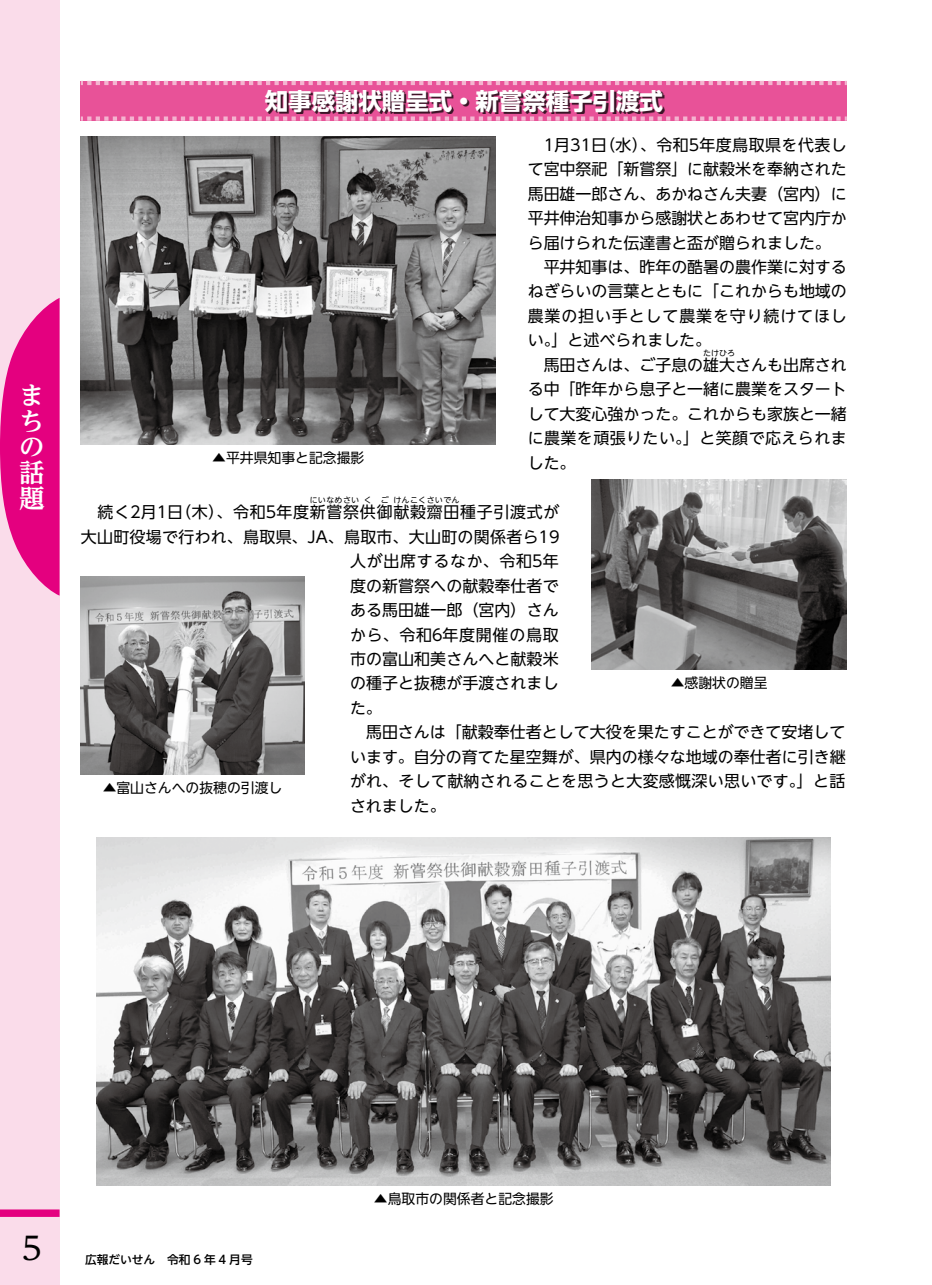
<style>
.page{position:relative;width:932px;height:1285px;background:#fff}
.page>*{position:absolute;margin:0;border:0;box-sizing:border-box;transform-origin:0 0}
.t1{font:500 31.95px "UD Reimin Pr 6";color:#000}
.t2{font:700 25.5px/25.5px "UD Reimin Pr 6";color:#fff}
.t3{font:700 23.4px "UD Shin Go NT Pro";color:#fff}
.t4{font:15.9px/24.5px "UD Shin Go NT Pro";color:#000}
.t5{font:15.9px "UD Shin Go NT Pro";letter-spacing:.045em;color:#000}
.t6{font:15.9px "UD Shin Go NT Pro";letter-spacing:.02em;color:#000}
.t7{font:13.8px "UD Shin Go NT Pro";color:#000}
.t8{font:500 11.7px "UD Shin Go NT Pro";color:#000}
.t9{font:7.95px "UD Shin Go NT Pro";color:#000}
</style>
<div class="page">
<div style="left:0;top:0;width:60px;height:1284px;background:#fadcea"></div>
<div style="left:0;top:1209px;width:60px;height:7px;background:#e4007f"></div>
<svg style="left:0;top:298px;width:60px;height:298px"></svg>
<div style="left:81px;top:81px;width:765px;height:40px;background:#e85298"></div>
<svg style="left:81px;top:81px;width:765px;height:4px"></svg>
<svg style="left:81px;top:116px;width:765px;height:5px"></svg>
<div style="left:267px;top:91px;width:397px;height:23px;background:#000;opacity:.75"></div>
<img style="left:591px;top:479px;width:255px;height:190px">
<img style="left:97px;top:837px;width:733px;height:347px">
<img style="left:81px;top:137px;width:414px;height:307px">
<img style="left:81px;top:576px;width:223px;height:198px">
<h2 class="t2" style="left:19px;top:382px;width:27px">まちの話題</h2>
<h3 class="t3" style="left:265px;top:82px;width:399px">知事感謝状贈呈式・新嘗祭種子引渡式</h3>
<p class="t4" style="left:527px;top:132px;width:320px">　1月31 （日水）、令和5年度鳥取県を代表して宮中祭祀「新嘗祭」に献穀米を奉納された馬田雄一郎さん、あかねさん夫妻（宮内）に平井伸治知事から感謝状とあわせて宮内庁から届けられた伝達書と盃が贈られました。　平井知事は、昨年の酷暑の農作業に対するねぎらいの言葉とともに「これからも地域の農業の担い手として農業を守り続けてほしい。」と述べられました。<br>　馬田さんは、ご子息の雄大さんも出席され</p>
<p class="t9" style="left:703px;top:346px;width:33px">たけひろ</p>
<p class="t4" style="left:527px;top:376px;width:320px;text-align:justify">る中「昨年から息子と一緒に農業をスタートして大変心強かった。これからも家族と一緒に農業を頑張りたい。」と笑顔で応えられました。</p>
<p class="t5" style="left:81px;top:499px;width:480px">　続く2月1 （日木）、令和5年度新嘗祭供御献穀齋田種子引渡式が</p>
<p class="t7" style="left:212px;top:446px;width:154px">▲平井県知事と記念撮影</p>
<p class="t9" style="left:310px;top:493px;width:51px">にいなめさい</p>
<p class="t9" style="left:364px;top:493px;width:9px">く</p>
<p class="t9" style="left:380px;top:493px;width:9px">ご</p>
<p class="t9" style="left:393px;top:493px;width:67px">けんこくさいでん</p>
<p class="t6" style="left:81px;top:523px;width:480px">大山町役場で行われ、鳥取県、JA、鳥取市、大山町の関係者ら19</p>
<p class="t7" style="left:103px;top:776px;width:181px">▲富山さんへの抜穂の引渡し</p>
<p class="t4" style="left:350px;top:548px;width:497px">人が出席するなか、令和5年<br>度の新嘗祭への献穀奉仕者で<br>ある馬田雄一郎（宮内）さん<br>から、令和6年度開催の鳥取<br>市の富山和美さんへと献穀米<br>の種子と抜穂が手渡されまし<br>た。<br>　馬田さんは「献穀奉仕者として大役を果たすことができて安堵しています。自分の育てた星空舞が、県内の様々な地域の奉仕者に引き継がれ、そして献納されることを思うと大変感慨深い思いです。」と話されました。</p>
<p class="t7" style="left:670px;top:671px;width:98px">▲感謝状の贈呈</p>
<h1 class="t1" style="left:22px;top:1221px;width:21px">5</h1>
<p class="t8" style="left:85px;top:1249px;width:169px">広報だいせん　令和 6 年 4 月号</p>
<p class="t7" style="left:374px;top:1186px;width:181px">▲鳥取市の関係者と記念撮影</p>
</div>
